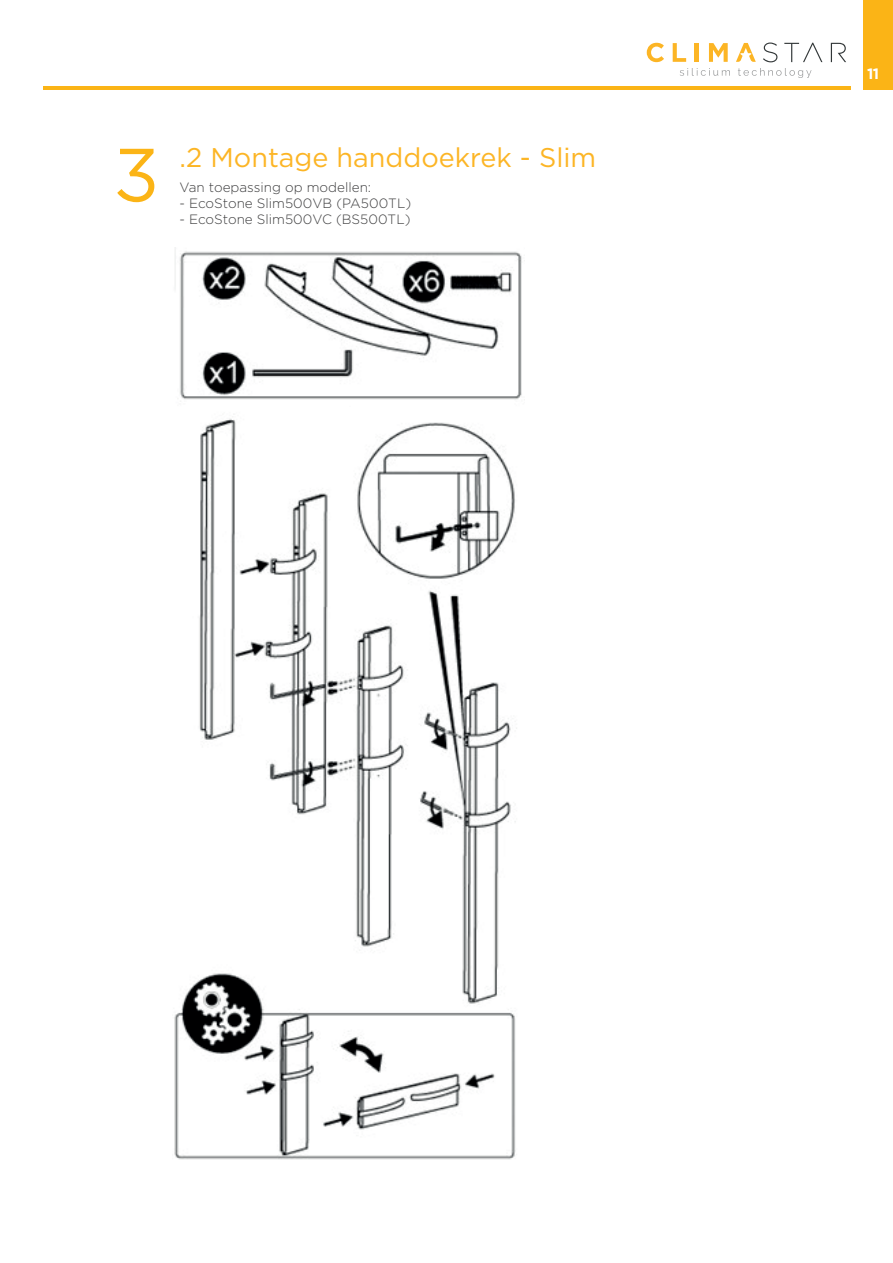
<style>
.page{position:relative;width:893px;height:1263px;background:#fff}
.page>*{position:absolute;margin:0;border:0;box-sizing:border-box;transform-origin:0 0}
.t1{font:75px "Gotham";color:#fbb416}
.t2{font:27px "Gotham";color:#fcb525}
.t3{font:700 15px "Gotham";color:#fff}
.t4{font:300 13.5px "Gotham";color:#3e3e3f}
</style>
<div class="page">
<img style="left:174px;top:418px;width:343px;height:742px">
<img style="left:175px;top:247px;width:347px;height:153px">
<svg style="left:680px;top:68px;width:50px;height:8px"></svg>
<svg style="left:738px;top:68px;width:73px;height:10px"></svg>
<svg style="left:647px;top:43px;width:17px;height:19px"></svg>
<svg style="left:673px;top:43px;width:13px;height:19px"></svg>
<hr style="left:695px;top:43px;width:4px;height:19px;background:#fcb525">
<svg style="left:709px;top:43px;width:19px;height:19px"></svg>
<svg style="left:736px;top:43px;width:20px;height:19px"></svg>
<svg style="left:763px;top:43px;width:14px;height:19px"></svg>
<svg style="left:784px;top:43px;width:38px;height:19px"></svg>
<svg style="left:831px;top:43px;width:15px;height:19px"></svg>
<div style="left:863px;top:0;width:30px;height:89px;background:#fbb416"></div>
<hr style="left:43px;top:86px;width:807px;height:3px;background:#fbb416">
<h1 class="t1" style="left:113px;top:141px;width:47px">3</h1>
<h2 class="t2" style="left:180px;top:146px;width:418px">.2 Montage handdoekrek - Slim</h2>
<p class="t4" style="left:180px;top:181px;width:193px">Van toepassing op modellen:</p>
<p class="t4" style="left:180px;top:197px;width:233px">- EcoStone Slim500VB (PA500TL)</p>
<p class="t4" style="left:180px;top:213px;width:232px">- EcoStone Slim500VC (BS500TL)</p>
<p class="t3" style="left:867px;top:67px;width:13px">11</p>
</div>
